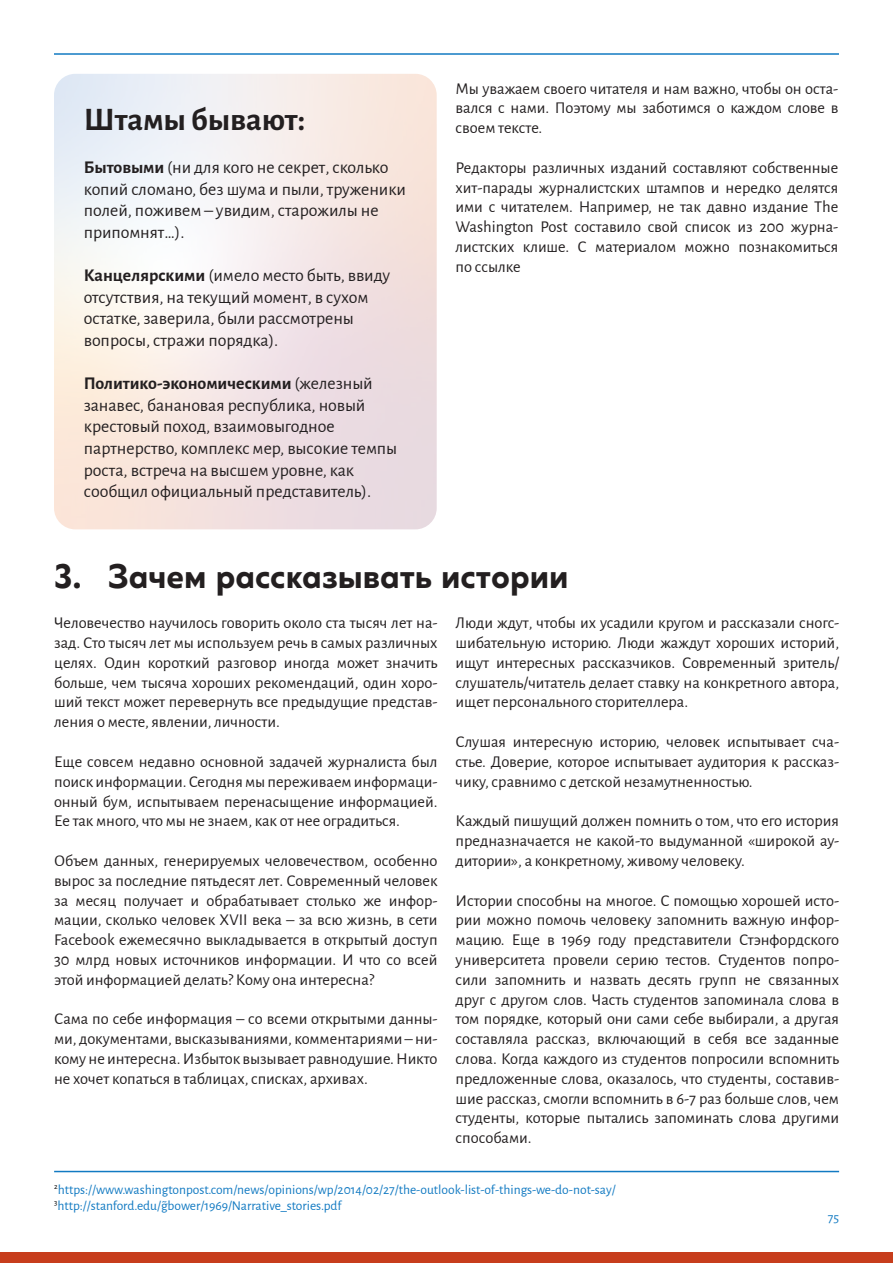
<style>
.page{position:relative;width:893px;height:1263px;background:#fff}
.page>*{position:absolute;margin:0;border:0;box-sizing:border-box;transform-origin:0 0}
.t1{font:700 33px "Grava";color:#231f20}
.t2{font:700 33px "Alegreya Sans";letter-spacing:-.005em;color:#231f20}
.t3{font:18px/21.6px "Alegreya Sans";color:#231f20}
.Basic_columns{font:16.5px/19.8px "Alegreya Sans";color:#231f20;text-align:justify}
.t4{font:13.5px "Alegreya Sans";color:#127ac2}
.s1{font-weight:700}
</style>
<div class="page">
<hr style="left:54px;top:53px;width:785px;height:2px;background:#127ac2">
<div style="left:0;top:1252px;width:893px;height:11px;background:#c73d1c"></div>
<hr style="left:54px;top:1171px;width:785px;height:1px;background:#127ac2">
<p class="t2" style="left:84px;top:95px;width:223px">Штамы бывают:</p>
<p class="t3" style="left:84px;top:156px;width:324px"><span class="s1">Бытовыми</span> (ни для кого не секрет, сколько копий сломано, без шума и пыли, труженики полей, поживем – увидим, старожилы не припомнят…).</p>
<p class="t3" style="left:84px;top:264px;width:308px"><span class="s1">Канцелярскими</span> (имело место быть, ввиду отсутствия, на текущий момент, в сухом остатке, заверила, были рассмотрены вопросы, стражи порядка).</p>
<p class="t3" style="left:84px;top:372px;width:315px"><span class="s1">Политико-экономическими</span> (железный занавес, банановая республика, новый крестовый поход, взаимовыгодное партнерство, комплекс мер, высокие темпы роста, встреча на высшем уровне, как сообщил официальный представитель).</p>
<p class="Basic_columns" style="left:456px;top:78px;width:384px">Мы уважаем своего читателя и нам важно, чтобы он оста&shy;вался с нами. Поэтому мы заботимся о каждом слове в своем тексте.</p>
<p class="Basic_columns" style="left:456px;top:157px;width:384px">Редакторы различных изданий составляют собственные хит-парады журналистских штампов и нередко делятся ими с читателем. Например, не так давно издание The Washington Post составило свой список из 200 журна&shy;листских клише. С материалом можно познакомиться по ссылке</p>
<p class="t1" style="left:54px;top:556px;width:516px">3. Зачем рассказывать истории</p>
<p class="Basic_columns" style="left:54px;top:612px;width:385px">Человечество научилось говорить около ста тысяч лет на&shy;зад. Сто тысяч лет мы используем речь в самых различных целях. Один короткий разговор иногда может значить больше, чем тысяча хороших рекомендаций, один хоро&shy;ший текст может перевернуть все предыдущие представ&shy;ления о месте, явлении, личности.</p>
<p class="Basic_columns" style="left:54px;top:751px;width:385px">Еще совсем недавно основной задачей журналиста был поиск информации. Сегодня мы переживаем информаци&shy;онный бум, испытываем перенасыщение информацией.<br>Ее так много, что мы не знаем, как от нее оградиться.</p>
<p class="Basic_columns" style="left:54px;top:850px;width:385px">Объем данных, генерируемых человечеством, особенно вырос за последние пятьдесят лет. Современный человек за месяц получает и обрабатывает столько же инфор&shy;мации, сколько человек XVII века – за всю жизнь, в сети Facebook ежемесячно выкладывается в открытый доступ 30 млрд новых источников информации. И что со всей этой информацией делать? Кому она интересна?</p>
<p class="Basic_columns" style="left:54px;top:1008px;width:385px">Сама по себе информация – со всеми открытыми данны&shy;ми, документами, высказываниями, комментариями – ни&shy;кому не интересна. Избыток вызывает равнодушие. Никто не хочет копаться в таблицах, списках, архивах.</p>
<p class="Basic_columns" style="left:456px;top:612px;width:385px">Люди ждут, чтобы их усадили кругом и рассказали сногс&shy;шибательную историю. Люди жаждут хороших историй, ищут интересных рассказчиков. Современный зритель/ слушатель/читатель делает ставку на конкретного автора, ищет персонального сторителлера.</p>
<p class="Basic_columns" style="left:456px;top:731px;width:385px">Слушая интересную историю, человек испытывает сча&shy;стье. Доверие, которое испытывает аудитория к рассказ&shy;чику, сравнимо с детской незамутненностью.</p>
<p class="Basic_columns" style="left:456px;top:810px;width:385px">Каждый пишущий должен помнить о том, что его история предназначается не какой-то выдуманной «широкой ау&shy;дитории», а конкретному, живому человеку.</p>
<p class="Basic_columns" style="left:456px;top:889px;width:385px">Истории способны на многое. С помощью хорошей исто&shy;рии можно помочь человеку запомнить важную инфор&shy;мацию. Еще в 1969 году представители Стэнфордского университета провели серию тестов. Студентов попро&shy;сили запомнить и назвать десять групп не связанных друг с другом слов. Часть студентов запоминала слова в том порядке, который они сами себе выбирали, а другая составляла рассказ, включающий в себя все заданные слова. Когда каждого из студентов попросили вспомнить предложенные слова, оказалось, что студенты, составив&shy;шие рассказ, смогли вспомнить в 6-7 раз больше слов, чем студенты, которые пытались запоминать слова другими способами.</p>
<p class="t4" style="left:54px;top:1180px;width:563px"><sup>2</sup>https://www.washingtonpost.com/news/opinions/wp/2014/02/27/the-outlook-list-of-things-we-do-not-say/</p>
<p class="t4" style="left:54px;top:1196px;width:289px"><sup>3</sup>http://stanford.edu/~gbower/1969/Narrative_stories.pdf</p>
<p class="t4" style="left:828px;top:1209px;width:13px">75</p>
</div>
